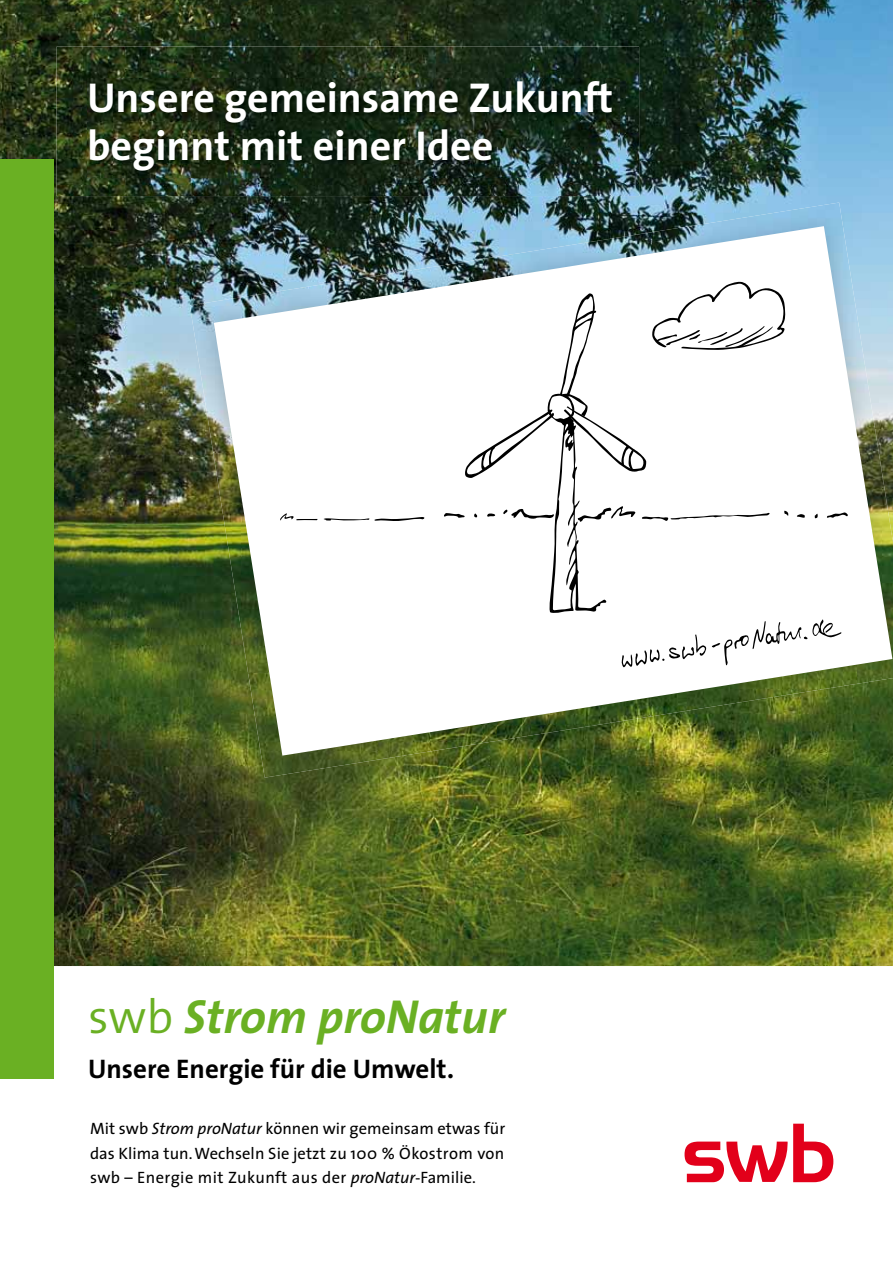
<style>
.page{position:relative;width:893px;height:1263px;background:#fff}
.page>*{position:absolute;margin:0;border:0;box-sizing:border-box;transform-origin:0 0}
.t1{font:italic 700 48px "The Sans";color:#6ab023}
.t2{font:700 42px/48px "The Sans";color:#fff}
.t3{font:700 27px "The Sans";color:#000}
.t4{font:16.5px/24.3px "The Sans";letter-spacing:.02em;color:#000;text-align:justify}
.s1{font-weight:300;font-style:normal}
.s2{font-style:italic}
</style>
<div class="page">
<img style="left:0;top:0;width:893px;height:966px">
<svg style="left:684px;top:1124px;width:149px;height:58px"></svg>
<div style="left:0;top:159px;width:53px;height:919px;background:#6ab023"></div>
<img style="left:57px;top:47px;width:582px;height:149px">
<img style="left:88px;top:78px;width:532px;height:100px">
<img style="left:497px;top:203px;width:360px;height:23px">
<img style="left:190px;top:257px;width:24px;height:364px">
<img style="left:892px;top:311px;width:1px;height:373px">
<img style="left:248px;top:756px;width:250px;height:22px">
<img style="left:214px;top:226px;width:678px;height:530px">
<svg style="left:621px;top:619px;width:221px;height:49px"></svg>
<svg style="left:280px;top:513px;width:38px;height:7px"></svg>
<svg style="left:324px;top:517px;width:101px;height:4px"></svg>
<svg style="left:796px;top:514px;width:9px;height:4px"></svg>
<svg style="left:814px;top:513px;width:4px;height:6px"></svg>
<svg style="left:826px;top:512px;width:22px;height:6px"></svg>
<svg style="left:444px;top:282px;width:344px;height:331px"></svg>
<h2 class="t2" style="left:87px;top:72px;width:528px">Unsere gemeinsame Zukunft beginnt mit einer Idee</h2>
<h1 class="t1" style="left:88px;top:976px;width:418px"><span class="s1">swb</span> Strom proNatur</h1>
<h3 class="t3" style="left:88px;top:1046px;width:367px">Unsere Energie für die Umwelt.</h3>
<p class="t4" style="left:90px;top:1116px;width:417px">Mit swb <span class="s2">Strom proNatur</span> können wir gemeinsam etwas für das Klima tun. Wechseln Sie jetzt zu 100 % Ökostrom von swb – Energie mit Zukunft aus der <span class="s2">proNatur</span>-Familie.</p>
</div>
